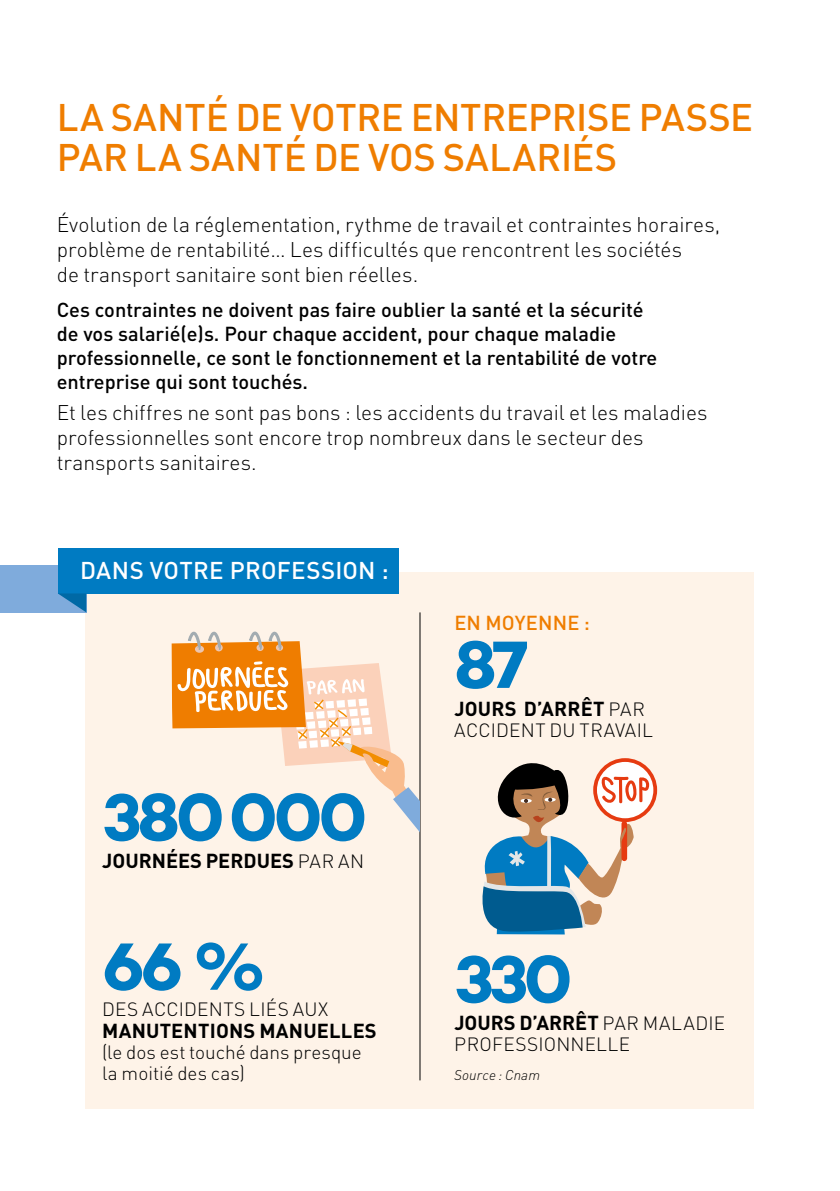
<style>
.page{position:relative;width:840px;height:1191px;background:#fff}
.page>*{position:absolute;margin:0;border:0;box-sizing:border-box;transform-origin:0 0}
.t1{font:68px "Campton Bold DEMO";letter-spacing:-.06em;color:#007bc2}
.t2{font:500 38px/40px "DINOT";letter-spacing:-.005em;color:#ef7d00}
.t3{font:500 24px "DINOT";letter-spacing:.01em;color:#fff}
.t4{font:300 21px/25px "DINOT";color:#000}
.t5{font:500 20px/24px "DINOT";color:#000}
.t6{font:700 20px "DINOT";letter-spacing:.01em;color:#000}
.t7{font:500 20px "DINOT";letter-spacing:.01em;color:#ef7d00}
.t8{font:300 19px/21px "DINOT";letter-spacing:.01em;color:#000}
.t9{font:italic 300 14px "DINOT";letter-spacing:.01em;color:#000}
.s1{font-weight:300;font-size:19px}
</style>
<div class="page">
<div style="left:85px;top:572px;width:668px;height:536px;background:#fef3e8"></div>
<hr style="left:419px;top:612px;width:1px;height:468px;background:#000">
<div style="left:0;top:565px;width:86px;height:47px;background:#7fabdc"></div>
<div style="left:58px;top:548px;width:340px;height:46px;background:#007bc2"></div>
<svg style="left:58px;top:593px;width:28px;height:19px"></svg>
<div style="left:593px;top:758px;width:63px;height:64px;border:4px solid #e63b11;border-radius:50%"></div>
<svg style="left:482px;top:758px;width:167px;height:176px"></svg>
<svg style="left:171px;top:631px;width:248px;height:200px"></svg>
<h2 class="t2" style="left:57px;top:96px;width:697px">LA SANTÉ DE VOTRE ENTREPRISE PASSE<br>PAR LA SANTÉ DE VOS SALARIÉS</h2>
<p class="t4" style="left:57px;top:212px;width:664px">Évolution de la réglementation, rythme de travail et contraintes horaires, problème de rentabilité… Les difficultés que rencontrent les sociétés<br>de transport sanitaire sont bien réelles.</p>
<p class="t5" style="left:57px;top:298px;width:601px">Ces contraintes ne doivent pas faire oublier la santé et la sécurité de vos salarié(e)s. Pour chaque accident, pour chaque maladie professionnelle, ce sont le fonctionnement et la rentabilité de votre entreprise qui sont touchés.</p>
<p class="t4" style="left:57px;top:400px;width:652px">Et les chiffres ne sont pas bons : les accidents du travail et les maladies professionnelles sont encore trop nombreux dans le secteur des transports sanitaires.</p>
<p class="t3" style="left:80px;top:554px;width:310px">DANS VOTRE PROFESSION :</p>
<h1 class="t1" style="left:102px;top:778px;width:266px">380 000</h1>
<p class="t6" style="left:102px;top:847px;width:263px">JOURNÉES PERDUES <span class="s1">PAR AN</span></p>
<h1 class="t1" style="left:102px;top:927px;width:166px">66 %</h1>
<p class="t8" style="left:102px;top:999px;width:227px">DES ACCIDENTS LIÉS AUX</p>
<p class="t6" style="left:102px;top:1018px;width:276px">MANUTENTIONS MANUELLES</p>
<p class="t8" style="left:102px;top:1042px;width:261px">(le dos est touché dans presque la moitié des cas)</p>
<p class="t7" style="left:454px;top:610px;width:137px">EN MOYENNE :</p>
<h1 class="t1" style="left:454px;top:625px;width:75px">87</h1>
<p class="t6" style="left:454px;top:695px;width:192px">JOURS D’ARRÊT <span class="s1">PAR</span></p>
<p class="t8" style="left:454px;top:719px;width:200px">ACCIDENT DU TRAVAIL</p>
<h1 class="t1" style="left:454px;top:940px;width:120px">330</h1>
<p class="t6" style="left:454px;top:1009px;width:272px">JOURS D’ARRÊT <span class="s1">PAR MALADIE</span></p>
<p class="t8" style="left:454px;top:1033px;width:177px">PROFESSIONNELLE</p>
<p class="t9" style="left:454px;top:1066px;width:87px">Source : Cnam</p>
</div>
